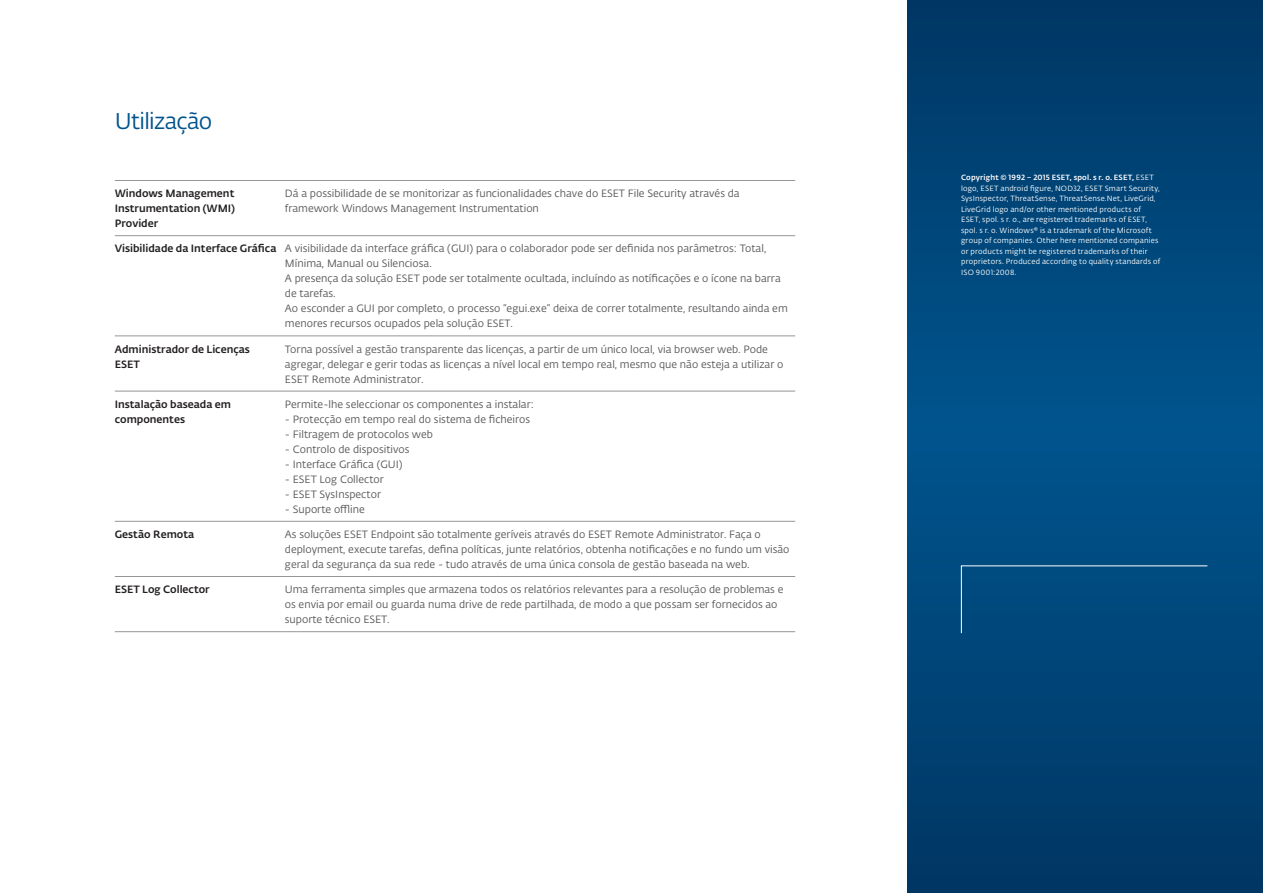
<style>
.page{position:relative;width:1263px;height:893px;background:#fff}
.page>*{position:absolute;margin:0;border:0;box-sizing:border-box;transform-origin:0 0}
.t1{font:22.5px "Fedra Sans Alt Pro Book LF";letter-spacing:-.03em;color:#00548e}
.t2{font:10.5px/15px "Fedra Sans Alt Pro Book LF";color:#57585a}
.t3{font:10.5px/15px "Fedra Sans Alt Pro Med LF";color:#231f20}
.t4{font:7.5px/10.5px "Fedra Sans Alt Pro Book LF";letter-spacing:.025em;color:#fff}
.s1{font-family:"Fedra Sans Alt Pro Med LF"}
</style>
<div class="page">
<hr style="left:115px;top:180px;width:170px;height:1px;background:#939598">
<hr style="left:285px;top:180px;width:510px;height:1px;background:#939598">
<hr style="left:115px;top:235px;width:170px;height:1px;background:#939598">
<hr style="left:285px;top:235px;width:510px;height:1px;background:#939598">
<hr style="left:115px;top:335px;width:170px;height:1px;background:#939598">
<hr style="left:285px;top:335px;width:510px;height:1px;background:#939598">
<hr style="left:115px;top:391px;width:170px;height:1px;background:#939598">
<hr style="left:285px;top:391px;width:510px;height:1px;background:#939598">
<hr style="left:115px;top:521px;width:170px;height:1px;background:#939598">
<hr style="left:285px;top:521px;width:510px;height:1px;background:#939598">
<hr style="left:115px;top:576px;width:170px;height:1px;background:#939598">
<hr style="left:285px;top:576px;width:510px;height:1px;background:#939598">
<hr style="left:115px;top:631px;width:170px;height:1px;background:#939598">
<hr style="left:285px;top:631px;width:510px;height:1px;background:#939598">
<svg style="left:908px;top:0;width:355px;height:893px;background:#004578"></svg>
<div style="left:961px;top:565px;width:247px;height:69px;background:#00497e"></div>
<p class="t1" style="left:115px;top:105px;width:99px">Utilização</p>
<p class="t3" style="left:115px;top:185px;width:122px;text-align:justify">Windows Management Instrumentation (WMI)<br>Provider</p>
<p class="t2" style="left:285px;top:186px;width:456px">Dá a possibilidade de se monitorizar as funcionalidades chave do ESET File Security através da framework Windows Management Instrumentation</p>
<p class="t3" style="left:115px;top:240px;width:163px">Visibilidade da Interface Gráfica</p>
<p class="t2" style="left:285px;top:241px;width:483px">A visibilidade da interface gráfica (GUI) para o colaborador pode ser definida nos parâmetros: Total,<br>Mínima, Manual ou Silenciosa.</p>
<p class="t2" style="left:285px;top:271px;width:497px">A presença da solução ESET pode ser totalmente ocultada, incluíndo as notíficações e o ícone na barra de tarefas.</p>
<p class="t2" style="left:285px;top:301px;width:504px">Ao esconder a GUI por completo, o processo “egui.exe” deixa de correr totalmente, resultando ainda em menores recursos ocupados pela solução ESET.</p>
<p class="t3" style="left:115px;top:341px;width:137px">Administrador de Licenças<br>ESET</p>
<p class="t2" style="left:285px;top:341px;width:500px">Torna possível a gestão transparente das licenças, a partir de um único local, via browser web. Pode agregar, delegar e gerir todas as licenças a nível local em tempo real, mesmo que não esteja a utilizar o<br>ESET Remote Administrator.</p>
<p class="t3" style="left:115px;top:396px;width:118px">Instalação baseada em componentes</p>
<p class="t2" style="left:285px;top:396px;width:250px">Permite-lhe seleccionar os componentes a instalar:</p>
<p class="t2" style="left:285px;top:411px;width:247px">- Protecção em tempo real do sistema de ficheiros</p>
<p class="t2" style="left:285px;top:426px;width:150px">- Filtragem de protocolos web</p>
<p class="t2" style="left:285px;top:441px;width:126px">- Controlo de dispositivos</p>
<p class="t2" style="left:285px;top:456px;width:119px">- Interface Gráfica (GUI)</p>
<p class="t2" style="left:285px;top:471px;width:101px">- ESET Log Collector</p>
<p class="t2" style="left:285px;top:486px;width:98px">- ESET SysInspector</p>
<p class="t2" style="left:285px;top:501px;width:81px">- Suporte offline</p>
<p class="t3" style="left:115px;top:526px;width:81px">Gestão Remota</p>
<p class="t2" style="left:285px;top:526px;width:506px">As soluções ESET Endpoint são totalmente geríveis através do ESET Remote Administrator. Faça o deployment, execute tarefas, defina políticas, junte relatórios, obtenha notificações e no fundo um visão geral da segurança da sua rede - tudo através de uma única consola de gestão baseada na web.</p>
<p class="t3" style="left:115px;top:581px;width:96px">ESET Log Collector</p>
<p class="t2" style="left:285px;top:582px;width:500px">Uma ferramenta simples que armazena todos os relatórios relevantes para a resolução de problemas e os envia por email ou guarda numa drive de rede partilhada, de modo a que possam ser fornecidos ao suporte técnico ESET.</p>
<p class="t4" style="left:961px;top:172px;width:201px"><span class="s1">Copyright © 1992 – 2015 ESET, spol. s r. o. ESET,</span> ESET logo, ESET android figure, NOD32, ESET Smart Security, SysInspector, ThreatSense, ThreatSense.Net, LiveGrid, LiveGrid logo and/or other mentioned products of ESET, spol. s r. o., are registered trademarks of ESET, spol. s r. o. Windows® is a trademark of the Microsoft group of companies. Other here mentioned companies or products might be registered trademarks of their proprietors. Produced according to quality standards of ISO 9001:2008.</p>
</div>
